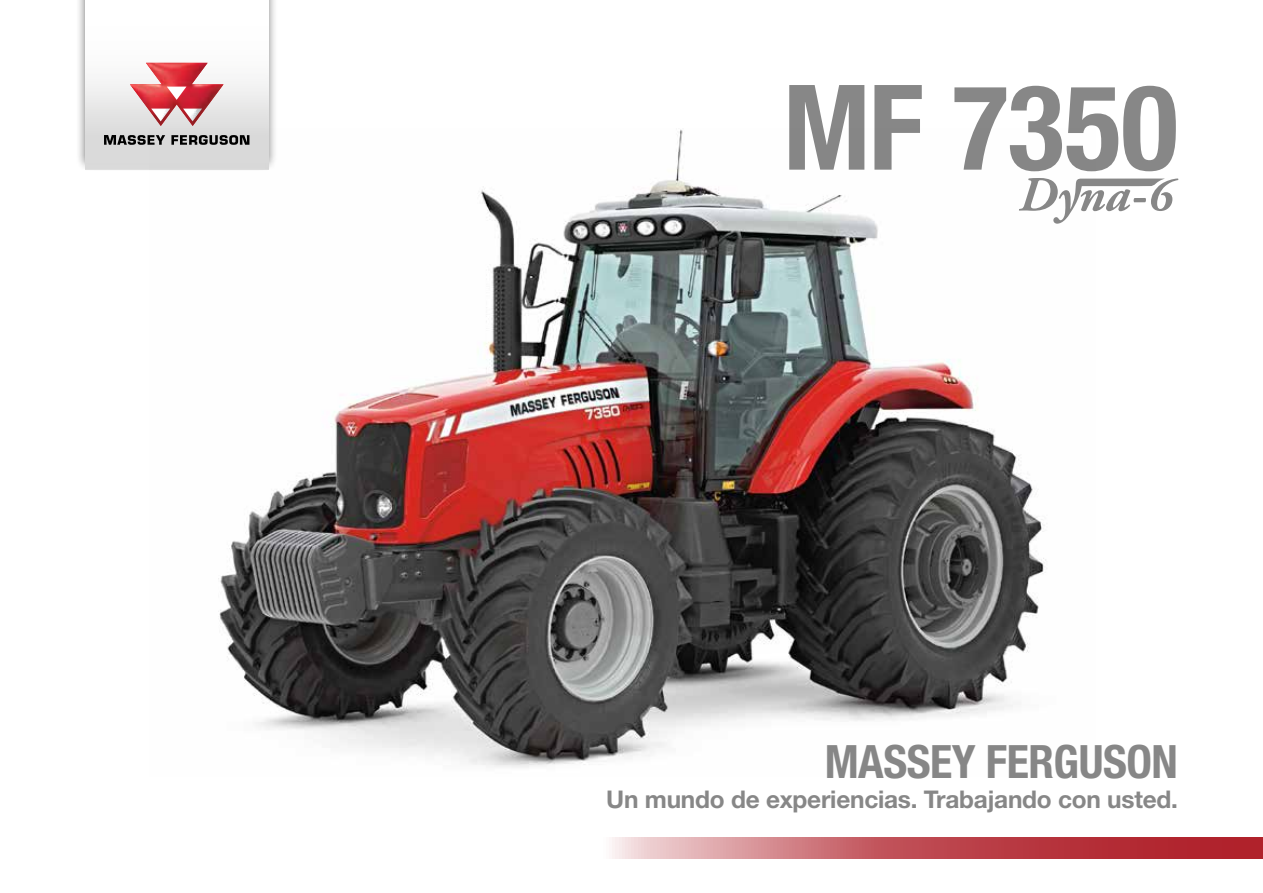
<style>
.page{position:relative;width:1263px;height:893px;background:#fff}
.page>*{position:absolute;margin:0;border:0;box-sizing:border-box;transform-origin:0 0}
.t1{font:700 condensed 118.5px "Helvetica Neue LT Std";letter-spacing:-.005em;color:#878787}
.t2{font:700 condensed 46.05px "Helvetica Neue LT Std";letter-spacing:-.01em;color:#878787}
.t3{font:700 24.45px "Helvetica Neue LT Std";letter-spacing:-.01em;color:#878787}
</style>
<div class="page">
<div style="left:76px;top:0;width:201px;height:172px;background:#000;opacity:.5"></div>
<div style="left:85px;top:0;width:183px;height:169px;background:linear-gradient(to bottom,#fff,#d6d6d6)"></div>
<svg style="left:104px;top:135px;width:45px;height:10px"></svg>
<svg style="left:130px;top:63px;width:94px;height:63px"></svg>
<svg style="left:612px;top:837px;width:651px;height:21px;background:#c55e65"></svg>
<img style="left:149px;top:128px;width:897px;height:640px">
<svg style="left:1019px;top:178px;width:159px;height:46px"></svg>
<h1 class="t1" style="left:783px;top:56px;width:396px">MF 7350</h1>
<h2 class="t2" style="left:825px;top:733px;width:355px">MASSEY FERGUSON</h2>
<p class="t3" style="left:606px;top:784px;width:573px">Un mundo de experiencias. Trabajando con usted.</p>
</div>
